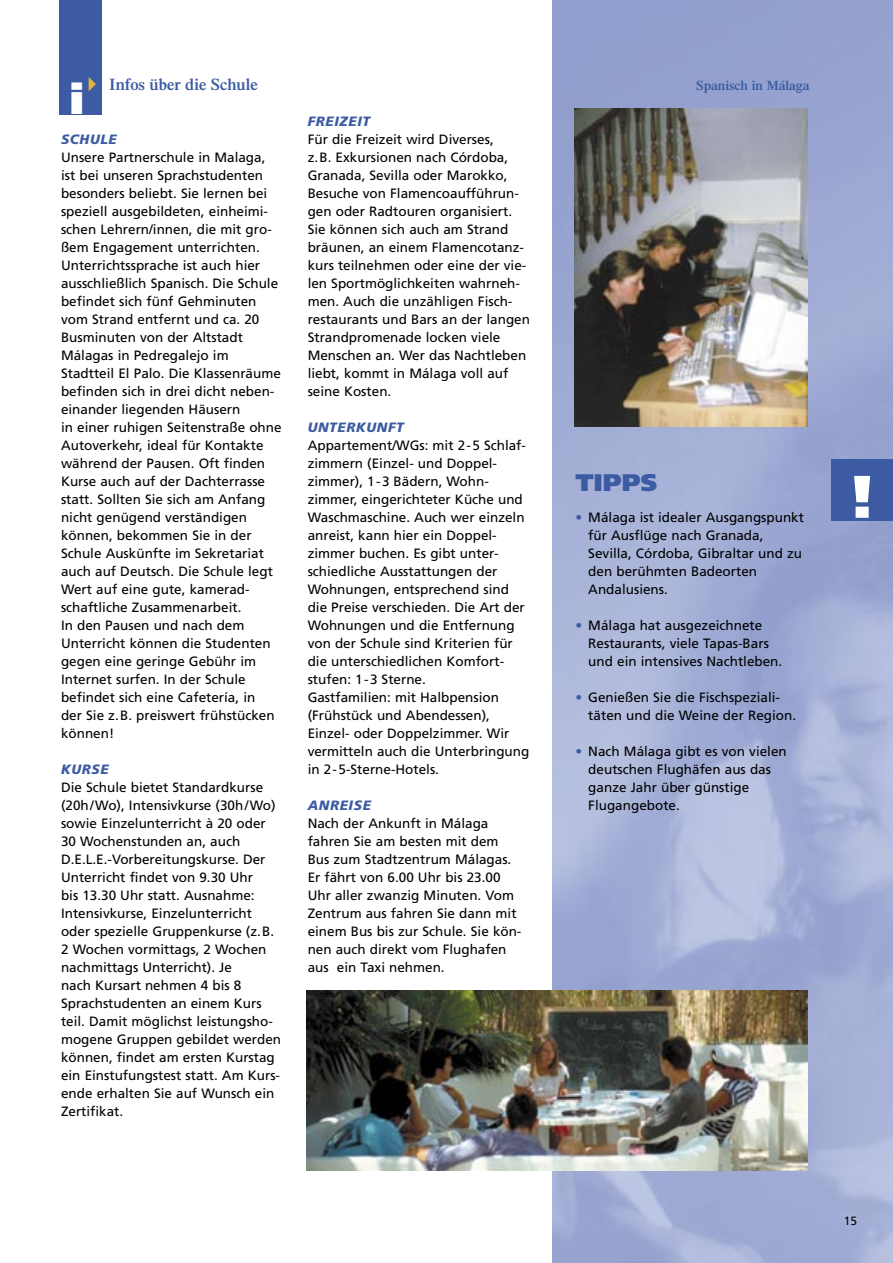
<style>
.page{position:relative;width:893px;height:1263px;background:#fff}
.page>*{position:absolute;margin:0;border:0;box-sizing:border-box;transform-origin:0 0}
.t1{font:900 60px "Frutiger";color:#fff}
.t2{font:900 42px "Frutiger";color:#fff}
.t3{font:900 24px "Frutiger";color:#3c5ba3}
.t4{font:600 16.5px "Times";color:#3c5ba3}
.t5{font:13.5px/18px "Frutiger";color:#000}
.t6{font:italic 900 13.5px "Frutiger";letter-spacing:.05em;color:#3c5ba3}
.t7{font:600 13.5px "Times";color:#3c5ba3}
.t8{font:12px "Frutiger";color:#000}
.s1{color:#3c5ba3}
</style>
<div class="page">
<img style="left:553px;top:0;width:340px;height:1263px">
<div style="left:60px;top:0;width:42px;height:115px;background:#3c5ba3"></div>
<div style="left:831px;top:459px;width:62px;height:62px;background:#3c5ba3"></div>
<img style="left:574px;top:108px;width:234px;height:318px">
<img style="left:306px;top:990px;width:502px;height:180px">
<h2 class="t2" style="left:70px;top:74px;width:16px">i</h2>
<p class="t4" style="left:109px;top:75px;width:150px">Infos über die Schule</p>
<p class="t6" style="left:61px;top:131px;width:57px">SCHULE</p>
<p class="t5" style="left:61px;top:148px;width:222px">Unsere Partnerschule in Malaga, ist bei unseren Sprachstudenten besonders beliebt. Sie lernen bei speziell ausgebildeten, einheimi&shy;schen Lehrern/innen, die mit gro&shy;ßem Engagement unterrichten.<br>Unterrichtssprache ist auch hier ausschließlich Spanisch. Die Schule befindet sich fünf Gehminuten vom Strand entfernt und ca. 20<br>Busminuten von der Altstadt<br>Málagas in Pedregalejo im<br>Stadtteil El Palo. Die Klassenräume befinden sich in drei dicht neben&shy;einander liegenden Häusern<br>in einer ruhigen Seitenstraße ohne<br>Autoverkehr, ideal für Kontakte während der Pausen. Oft finden<br>Kurse auch auf der Dachterrasse statt. Sollten Sie sich am Anfang nicht genügend verständigen können, bekommen Sie in der<br>Schule Auskünfte im Sekretariat auch auf Deutsch. Die Schule legt<br>Wert auf eine gute, kamerad&shy;schaftliche Zusammenarbeit.<br>In den Pausen und nach dem<br>Unterricht können die Studenten gegen eine geringe Gebühr im<br>Internet surfen. In der Schule befindet sich eine Cafetería, in<br>der Sie z.B. preiswert frühstücken können!</p>
<p class="t6" style="left:61px;top:761px;width:49px">KURSE</p>
<p class="t5" style="left:61px;top:778px;width:222px">Die Schule bietet Standardkurse (20h/Wo), Intensivkurse (30h/Wo) sowie Einzelunterricht à 20 oder<br>30 Wochenstunden an, auch<br>D.E.L.E.-Vorbereitungskurse. Der<br>Unterricht findet von 9.30 Uhr<br>bis 13.30 Uhr statt. Ausnahme:<br>Intensivkurse, Einzelunterricht oder spezielle Gruppenkurse (z.B.<br>2 Wochen vormittags, 2 Wochen nachmittags Unterricht). Je<br>nach Kursart nehmen 4 bis 8<br>Sprachstudenten an einem Kurs teil. Damit möglichst leistungsho&shy;mogene Gruppen gebildet werden können, findet am ersten Kurstag ein Einstufungstest statt. Am Kurs&shy;ende erhalten Sie auf Wunsch ein<br>Zertifikat.</p>
<p class="t6" style="left:308px;top:113px;width:64px">FREIZEIT</p>
<p class="t5" style="left:308px;top:130px;width:224px">Für die Freizeit wird Diverses,<br>z.B. Exkursionen nach Córdoba,<br>Granada, Sevilla oder Marokko,<br>Besuche von Flamencoaufführun&shy;gen oder Radtouren organisiert.<br>Sie können sich auch am Strand bräunen, an einem Flamencotanz&shy;kurs teilnehmen oder eine der vie&shy;len Sportmöglichkeiten wahrneh&shy;men. Auch die unzähligen Fisch&shy;restaurants und Bars an der langen<br>Strandpromenade locken viele<br>Menschen an. Wer das Nachtleben liebt, kommt in Málaga voll auf seine Kosten.</p>
<p class="t6" style="left:308px;top:419px;width:98px">UNTERKUNFT</p>
<p class="t5" style="left:308px;top:436px;width:223px">Appartement/WGs: mit 2-5 Schlaf&shy;zimmern (Einzel- und Doppel&shy;zimmer), 1-3 Bädern, Wohn&shy;zimmer, eingerichteter Küche und<br>Waschmaschine. Auch wer einzeln anreist, kann hier ein Doppel&shy;zimmer buchen. Es gibt unter&shy;schiedliche Ausstattungen der<br>Wohnungen, entsprechend sind die Preise verschieden. Die Art der<br>Wohnungen und die Entfernung von der Schule sind Kriterien für die unterschiedlichen Komfort&shy;stufen: 1-3 Sterne.<br>Gastfamilien: mit Halbpension (Frühstück und Abendessen),<br>Einzel- oder Doppelzimmer. Wir vermitteln auch die Unterbringung in 2-5-Sterne-Hotels.</p>
<p class="t6" style="left:308px;top:797px;width:65px">ANREISE</p>
<p class="t5" style="left:308px;top:814px;width:215px">Nach der Ankunft in Málaga fahren Sie am besten mit dem<br>Bus zum Stadtzentrum Málagas.<br>Er fährt von 6.00 Uhr bis 23.00<br>Uhr aller zwanzig Minuten. Vom<br>Zentrum aus fahren Sie dann mit einem Bus bis zur Schule. Sie kön&shy;nen auch direkt vom Flughafen aus ein Taxi nehmen.</p>
<p class="t7" style="left:696px;top:77px;width:115px">Spanisch in Málaga</p>
<h3 class="t3" style="left:576px;top:467px;width:83px">TIPPS</h3>
<p class="t5" style="left:588px;top:508px;width:217px;text-indent:-13px"><span class="s1">•</span> Málaga ist idealer Ausgangspunkt für Ausflüge nach Granada,<br>Sevilla, Córdoba, Gibraltar und zu den berühmten Badeorten<br>Andalusiens.</p>
<p class="t5" style="left:588px;top:616px;width:195px;text-indent:-13px"><span class="s1">•</span> Málaga hat ausgezeichnete<br>Restaurants, viele Tapas-Bars und ein intensives Nachtleben.</p>
<p class="t5" style="left:588px;top:688px;width:209px;text-indent:-13px"><span class="s1">•</span> Genießen Sie die Fischspeziali&shy;täten und die Weine der Region.</p>
<p class="t5" style="left:588px;top:742px;width:200px;text-indent:-13px"><span class="s1">•</span> Nach Málaga gibt es von vielen deutschen Flughäfen aus das ganze Jahr über günstige<br>Flugangebote.</p>
<h1 class="t1" style="left:849px;top:460px;width:27px">!</h1>
<p class="t8" style="left:844px;top:1213px;width:15px">15</p>
</div>
